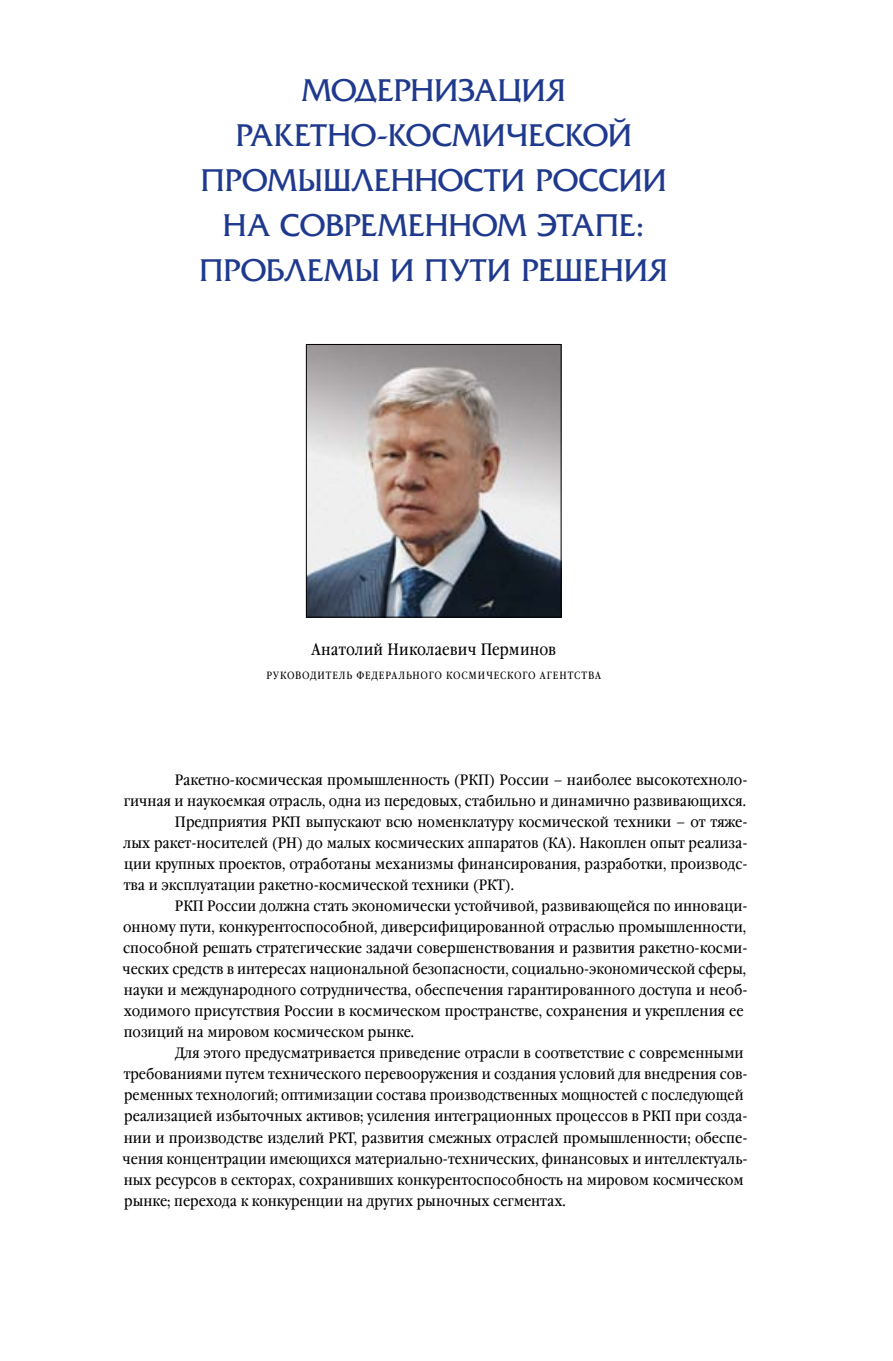
<style>
.page{position:relative;width:893px;height:1361px;background:#fff}
.page>*{position:absolute;margin:0;border:0;box-sizing:border-box;transform-origin:0 0}
.t1{font:33px "AG Friquer";letter-spacing:.015em;color:#1e398d}
.t2{font:16.5px "Garamond Book Narrow C";letter-spacing:.01em;color:#000}
.t3{font:15px "Garamond Book Narrow C";color:#000;scale:1.04 1}
.t4{font:15px "Garamond Book Narrow C";color:#000;scale:1.05 1}
.t5{font:15px "Garamond Book Narrow C";color:#000}
.t6{font:10.5px "Garamond Book Narrow C";color:#000}
</style>
<div class="page">
<img style="left:308px;top:346px;width:251px;height:269px">
<div style="left:306px;top:344px;width:255px;height:273px;border:1px solid #000"></div>
<h1 class="t1" style="left:302px;top:73px;width:52px">Модерниза</h1>
<h1 class="t1" style="left:498px;top:73px;width:69px">ция</h1>
<h1 class="t1" style="left:235px;top:118px;width:20px">раке</h1>
<h1 class="t1" style="left:311px;top:118px;width:101px">тно-косми</h1>
<h1 class="t1" style="left:506px;top:118px;width:44px">ческой</h1>
<h1 class="t1" style="left:201px;top:163px;width:25px">промышленнос</h1>
<h1 class="t1" style="left:485px;top:163px;width:92px">ти России</h1>
<h1 class="t1" style="left:223px;top:208px;width:145px">на современном</h1>
<h1 class="t1" style="left:537px;top:208px;width:58px">этапе</h1>
<h1 class="t1" style="left:635px;top:208px;width:11px">:</h1>
<h1 class="t1" style="left:200px;top:253px;width:24px">проблемы</h1>
<h1 class="t1" style="left:390px;top:253px;width:153px">и пути решени</h1>
<h1 class="t1" style="left:650px;top:253px;width:19px">я</h1>
<p class="t2" style="left:311px;top:640px;width:246px">Анатолий Николаевич Перминов</p>
<p class="t6" style="left:266px;top:669px;width:9px">руководител</p>
<p class="t6" style="left:347px;top:669px;width:26px">ь Федерал</p>
<p class="t6" style="left:406px;top:669px;width:15px">ьного</p>
<p class="t6" style="left:446px;top:669px;width:9px">космического</p>
<p class="t6" style="left:540px;top:669px;width:8px">агентства</p>
<p class="t4" style="left:175px;top:772px;width:547px">Ракетно-космическая промышленность (РКП) России – наиболее высокотехноло-</p>
<p class="t3" style="left:124px;top:793px;width:600px">гичная и наукоемкая отрасль, одна из передовых, стабильно и динамично развивающихся.</p>
<p class="t4" style="left:175px;top:814px;width:547px">Предприятия РКП выпускают всю номенклатуру космической техники – от тяже-</p>
<p class="t3" style="left:124px;top:835px;width:602px">лых ракет-носителей (РН) до малых космических аппаратов (КА). Накоплен опыт реализа-</p>
<p class="t3" style="left:124px;top:856px;width:601px">ции крупных проектов, отработаны механизмы финансирования, разработки, производс-</p>
<p class="t3" style="left:124px;top:877px;width:377px">тва и эксплуатации ракетно-космической техники (РКТ).</p>
<p class="t3" style="left:175px;top:898px;width:552px">РКП России должна стать экономически устойчивой, развивающейся по инноваци-</p>
<p class="t4" style="left:123px;top:919px;width:595px">онному пути, конкурентоспособной, диверсифицированной отраслью промышленности,</p>
<p class="t4" style="left:123px;top:940px;width:596px">способной решать стратегические задачи совершенствования и развития ракетно-косми-</p>
<p class="t5" style="left:123px;top:961px;width:625px">ческих средств в интересах национальной безопасности, социально-экономической сферы,</p>
<p class="t3" style="left:124px;top:982px;width:601px">науки и международного сотрудничества, обеспечения гарантированного доступа и необ-</p>
<p class="t4" style="left:124px;top:1003px;width:592px">ходимого присутствия России в космическом пространстве, сохранения и укрепления ее</p>
<p class="t3" style="left:124px;top:1024px;width:281px">позиций на мировом космическом рынке.</p>
<p class="t3" style="left:176px;top:1045px;width:548px">Для этого предусматривается приведение отрасли в соответствие с современными</p>
<p class="t3" style="left:124px;top:1066px;width:601px">требованиями путем технического перевооружения и создания условий для внедрения сов-</p>
<p class="t5" style="left:124px;top:1087px;width:621px">ременных технологий; оптимизации состава производственных мощностей с последующей</p>
<p class="t3" style="left:124px;top:1108px;width:601px">реализацией избыточных активов; усиления интеграционных процессов в РКП при созда-</p>
<p class="t4" style="left:124px;top:1129px;width:596px">нии и производстве изделий РКТ, развития смежных отраслей промышленности; обеспе-</p>
<p class="t3" style="left:123px;top:1150px;width:602px">чения концентрации имеющихся материально-технических, финансовых и интеллектуаль-</p>
<p class="t3" style="left:124px;top:1171px;width:598px">ных ресурсов в секторах, сохранивших конкурентоспособность на мировом космическом</p>
<p class="t3" style="left:124px;top:1192px;width:426px">рынке; перехода к конкуренции на других рыночных сегментах.</p>
</div>
